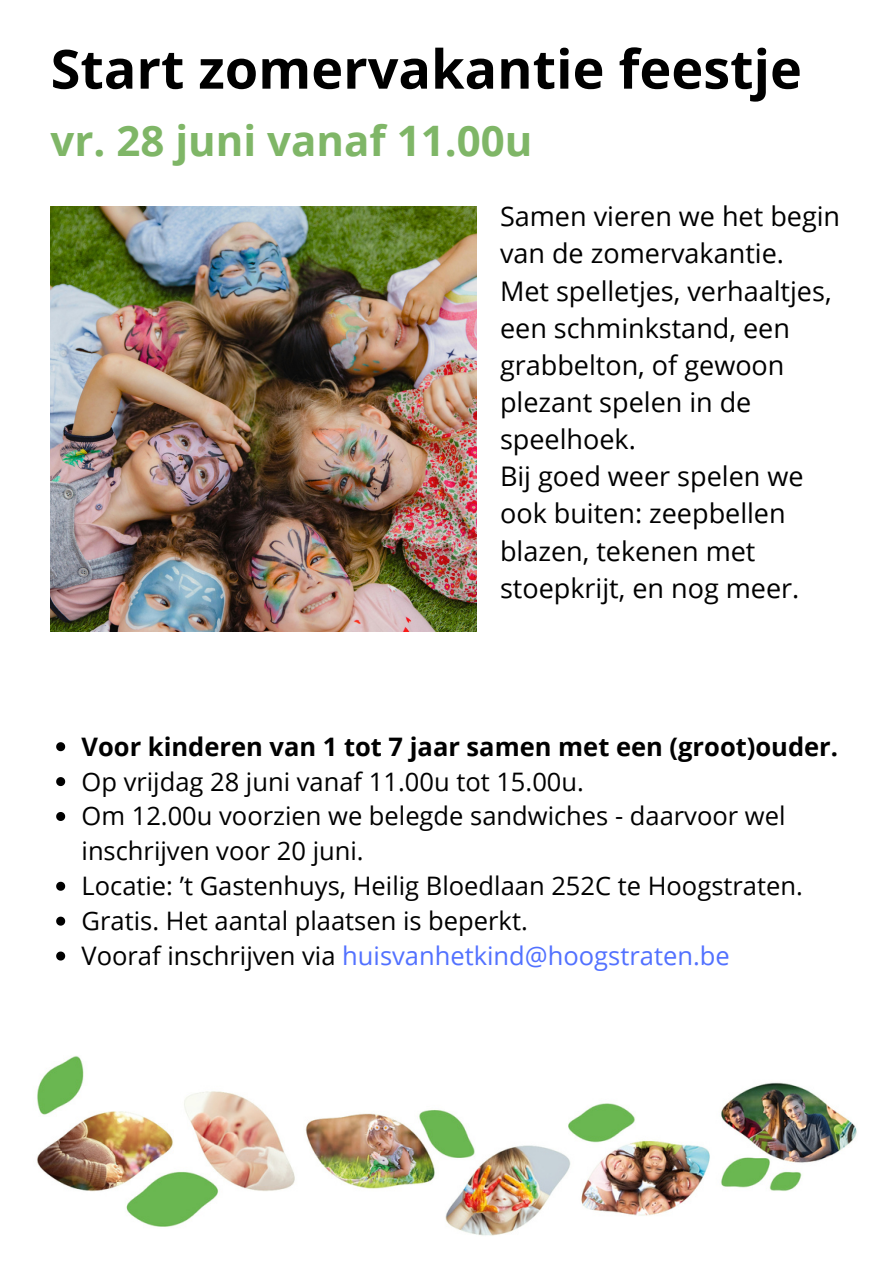
<style>
.page{position:relative;width:894px;height:1264px;background:#fff}
.page>*{position:absolute;margin:0;border:0;box-sizing:border-box;transform-origin:0 0}
.t1{font:700 54px "Open Sans";color:#000}
.t2{font:700 42px "Open Sans";color:#7fb667}
.t3{font:27px/37.2px "Open Sans";color:#000}
.t4{font:25.5px/34.8px "Open Sans";color:#000}
.t5{font:25.5px "Open Sans";color:#5271ff}
.t6{font:700 25.5px "Open Sans";color:#000}
.s1{color:#000}
</style>
<div class="page">
<img style="left:37px;top:1056px;width:820px;height:179px">
<img style="left:51px;top:206px;width:425px;height:425px">
<svg style="left:56px;top:742px;width:9px;height:9px"></svg>
<svg style="left:56px;top:777px;width:9px;height:9px"></svg>
<svg style="left:56px;top:812px;width:9px;height:9px"></svg>
<svg style="left:56px;top:881px;width:9px;height:9px"></svg>
<svg style="left:56px;top:916px;width:9px;height:9px"></svg>
<svg style="left:56px;top:951px;width:9px;height:9px"></svg>
<p class="t1" style="left:51px;top:31px;width:752px">Start zomervakantie feestje</p>
<p class="t2" style="left:51px;top:111px;width:483px">vr. 28 juni vanaf 11.00u</p>
<p class="t3" style="left:500px;top:197px;width:341px">Samen vieren we het begin van de zomervakantie.</p>
<p class="t3" style="left:500px;top:271px;width:333px">Met spelletjes, verhaaltjes, een schminkstand, een grabbelton, of gewoon plezant spelen in de speelhoek.</p>
<p class="t3" style="left:500px;top:457px;width:305px">Bij goed weer spelen we ook buiten: zeepbellen blazen, tekenen met stoepkrijt, en nog meer.</p>
<p class="t6" style="left:81px;top:728px;width:757px">Voor kinderen van 1 tot 7 jaar samen met een (groot)ouder.</p>
<p class="t4" style="left:81px;top:763px;width:503px">Op vrijdag 28 juni vanaf 11.00u tot 15.00u.</p>
<p class="t4" style="left:81px;top:798px;width:705px">Om 12.00u voorzien we belegde sandwiches - daarvoor wel inschrijven voor 20 juni.</p>
<p class="t4" style="left:81px;top:868px;width:722px">Locatie: ’t Gastenhuys, Heilig Bloedlaan 252C te Hoogstraten.</p>
<p class="t4" style="left:81px;top:902px;width:447px">Gratis. Het aantal plaatsen is beperkt.</p>
<p class="t5" style="left:81px;top:937px;width:649px"><span class="s1">Vooraf inschrijven via</span> huisvanhetkind@hoogstraten.be</p>
</div>
